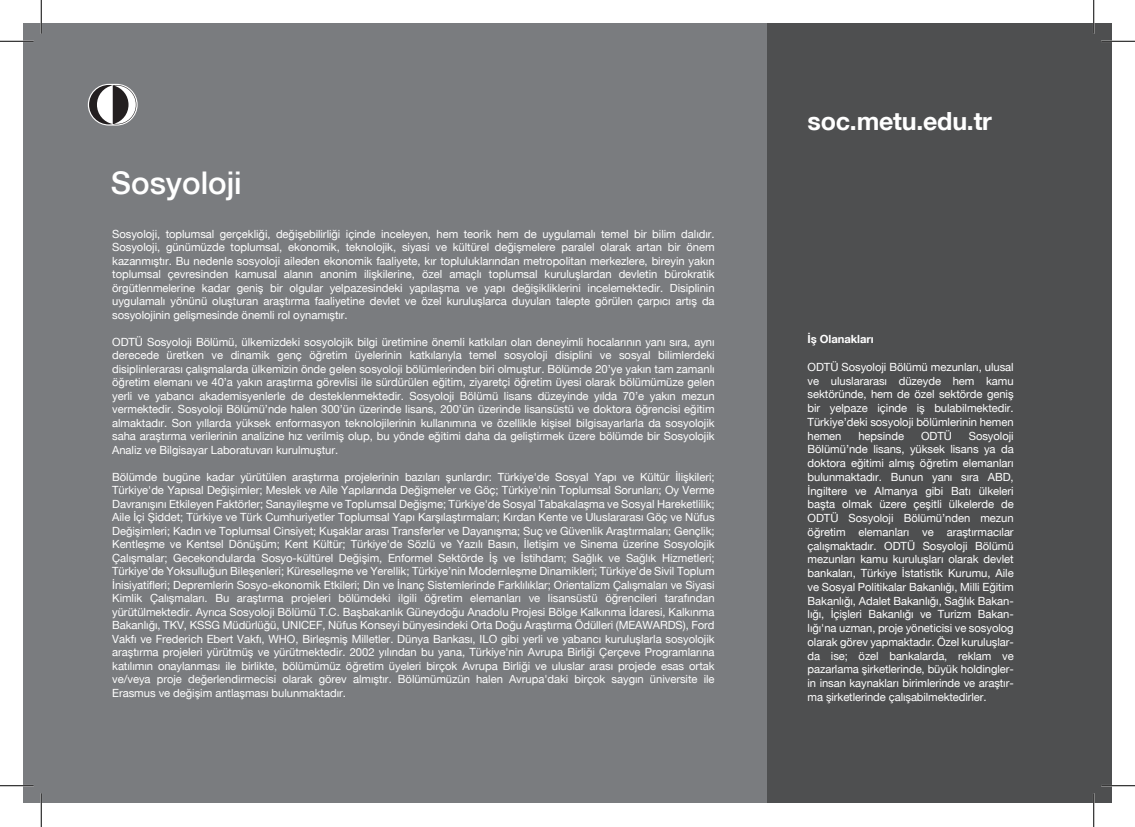
<style>
.page{position:relative;width:1135px;height:827px;background:#fff}
.page>*{position:absolute;margin:0;border:0;box-sizing:border-box;transform-origin:0 0}
.t1{font:500 31.25px "Helvetica Neue LT Pro";color:#fff}
.t2{font:700 25px "Helvetica Neue LT Pro";letter-spacing:-.01em;color:#fff}
.t3{font:11.25px/13.5px "Helvetica Neue LT Pro";letter-spacing:-.005em;color:#fff;text-align:justify}
.t4{font:700 11.25px "Helvetica Neue LT Pro";letter-spacing:-.005em;color:#fff}
</style>
<div class="page">
<div style="left:766px;top:24px;width:345px;height:779px;background:#4e4f50"></div>
<div style="left:24px;top:24px;width:742px;height:779px;background:#7a7c7f"></div>
<svg style="left:88px;top:84px;width:50px;height:42px"></svg>
<svg style="left:89px;top:85px;width:47px;height:39px"></svg>
<hr style="left:0;top:40px;width:34px;height:2px;background:#fff">
<hr style="left:1101px;top:40px;width:34px;height:2px;background:#fff">
<hr style="left:40px;top:0;width:2px;height:34px;background:#fff">
<hr style="left:40px;top:793px;width:2px;height:34px;background:#fff">
<hr style="left:0;top:41px;width:34px;height:1px;background:#000">
<hr style="left:1101px;top:41px;width:34px;height:1px;background:#000">
<hr style="left:0;top:785px;width:34px;height:1px;background:#000">
<hr style="left:1101px;top:785px;width:34px;height:1px;background:#000">
<hr style="left:41px;top:0;width:1px;height:34px;background:#000">
<hr style="left:41px;top:793px;width:1px;height:34px;background:#000">
<hr style="left:1093px;top:0;width:1px;height:34px;background:#000">
<hr style="left:1093px;top:793px;width:1px;height:34px;background:#000">
<h1 class="t1" style="left:111px;top:164px;width:132px">Sosyoloji</h1>
<p class="t3" style="left:112px;top:227px;width:604px">Sosyoloji, toplumsal gerçekliği, değişebilirliği içinde inceleyen, hem teorik hem de uygulamalı temel bir bilim dalıdır.<br>Sosyoloji, günümüzde toplumsal, ekonomik, teknolojik, siyasi ve kültürel değişmelere paralel olarak artan bir önem kazanmıştır. Bu nedenle sosyoloji aileden ekonomik faaliyete, kır topluluklarından metropolitan merkezlere, bireyin yakın toplumsal çevresinden kamusal alanın anonim ilişkilerine, özel amaçlı toplumsal kuruluşlardan devletin bürokratik örgütlenmelerine kadar geniş bir olgular yelpazesindeki yapılaşma ve yapı değişikliklerini incelemektedir. Disiplinin uygulamalı yönünü oluşturan araştırma faaliyetine devlet ve özel kuruluşlarca duyulan talepte görülen çarpıcı artış da sosyolojinin gelişmesinde önemli rol oynamıştır.</p>
<p class="t3" style="left:112px;top:335px;width:604px">ODTÜ Sosyoloji Bölümü, ülkemizdeki sosyolojik bilgi üretimine önemli katkıları olan deneyimli hocalarının yanı sıra, aynı derecede üretken ve dinamik genç öğretim üyelerinin katkılarıyla temel sosyoloji disiplini ve sosyal bilimlerdeki disiplinlerarası çalışmalarda ülkemizin önde gelen sosyoloji bölümlerinden biri olmuştur. Bölümde 20’ye yakın tam zamanlı öğretim elemanı ve 40’a yakın araştırma görevlisi ile sürdürülen eğitim, ziyaretçi öğretim üyesi olarak bölümümüze gelen yerli ve yabancı akademisyenlerle de desteklenmektedir. Sosyoloji Bölümü lisans düzeyinde yılda 70’e yakın mezun vermektedir. Sosyoloji Bölümü’nde halen 300’ün üzerinde lisans, 200’ün üzerinde lisansüstü ve doktora öğrencisi eğitim almaktadır. Son yıllarda yüksek enformasyon teknolojilerinin kullanımına ve özellikle kişisel bilgisayarlarla da sosyolojik saha araştırma verilerinin analizine hız verilmiş olup, bu yönde eğitimi daha da geliştirmek üzere bölümde bir Sosyolojik Analiz ve Bilgisayar Laboratuvarı kurulmuştur.</p>
<p class="t3" style="left:112px;top:470px;width:604px">Bölümde bugüne kadar yürütülen araştırma projelerinin bazıları şunlardır: Türkiye'de Sosyal Yapı ve Kültür İlişkileri; Türkiye'de Yapısal Değişimler; Meslek ve Aile Yapılarında Değişmeler ve Göç; Türkiye'nin Toplumsal Sorunları; Oy Verme Davranışını Etkileyen Faktörler; Sanayileşme ve Toplumsal Değişme; Türkiye'de Sosyal Tabakalaşma ve Sosyal Hareketlilik; Aile İçi Şiddet; Türkiye ve Türk Cumhuriyetler Toplumsal Yapı Karşılaştırmaları; Kırdan Kente ve Uluslararası Göç ve Nüfus Değişimleri; Kadın ve Toplumsal Cinsiyet; Kuşaklar arası Transferler ve Dayanışma; Suç ve Güvenlik Araştırmaları; Gençlik; Kentleşme ve Kentsel Dönüşüm; Kent Kültür; Türkiye'de Sözlü ve Yazılı Basın, İletişim ve Sinema üzerine Sosyolojik Çalışmalar; Gecekondularda Sosyo-kültürel Değişim, Enformel Sektörde İş ve İstihdam; Sağlık ve Sağlık Hizmetleri; Türkiye'de Yoksulluğun Bileşenleri; Küreselleşme ve Yerellik; Türkiye’nin Modernleşme Dinamikleri; Türkiye'de Sivil Toplum İnisiyatifleri; Depremlerin Sosyo-ekonomik Etkileri; Din ve İnanç Sistemlerinde Farklılıklar; Orientalizm Çalışmaları ve Siyasi Kimlik Çalışmaları. Bu araştırma projeleri bölümdeki ilgili öğretim elemanları ve lisansüstü öğrencileri tarafından yürütülmektedir. Ayrıca Sosyoloji Bölümü T.C. Başbakanlık Güneydoğu Anadolu Projesi Bölge Kalkınma İdaresi, Kalkınma Bakanlığı, TKV, KSSG Müdürlüğü, UNICEF, Nüfus Konseyi bünyesindeki Orta Doğu Araştırma Ödülleri (MEAWARDS), Ford Vakfı ve Frederich Ebert Vakfı, WHO, Birleşmiş Milletler. Dünya Bankası, ILO gibi yerli ve yabancı kuruluşlarla sosyolojik araştırma projeleri yürütmüş ve yürütmektedir. 2002 yılından bu yana, Türkiye'nin Avrupa Birliği Çerçeve Programlarına katılımın onaylanması ile birlikte, bölümümüz öğretim üyeleri birçok Avrupa Birliği ve uluslar arası projede esas ortak ve/veya proje değerlendirmecisi olarak görev almıştır. Bölümümüzün halen Avrupa'daki birçok saygın üniversite ile Erasmus ve değişim antlaşması bulunmaktadır.</p>
<h2 class="t2" style="left:808px;top:105px;width:186px">soc.metu.edu.tr</h2>
<p class="t4" style="left:808px;top:332px;width:68px">İş Olanakları</p>
<p class="t3" style="left:808px;top:360px;width:208px">ODTÜ Sosyoloji Bölümü mezunları, ulusal ve uluslararası düzeyde hem kamu sektöründe, hem de özel sektörde geniş bir yelpaze içinde iş bulabilmektedir.<br>Türkiye’deki sosyoloji bölümlerinin hemen hemen</p>
<p class="t3" style="left:858px;top:428px;width:47px">hepsinde</p>
<p class="t3" style="left:921px;top:428px;width:32px">ODTÜ</p>
<p class="t3" style="left:808px;top:428px;width:208px;text-indent:161px">Sosyoloji Bölümü’nde lisans, yüksek lisans ya da doktora eğitimi almış öğretim elemanları bulunmaktadır. Bunun yanı sıra ABD, İngiltere ve Almanya gibi Batı ülkeleri başta olmak üzere çeşitli ülkelerde de ODTÜ Sosyoloji Bölümü’nden mezun öğretim elemanları ve araştırmacılar çalışmaktadır. ODTÜ Sosyoloji Bölümü mezunları kamu kuruluşları olarak devlet bankaları, Türkiye İstatistik Kurumu, Aile ve Sosyal Politikalar Bakanlığı, Milli Eğitim Bakanlığı, Adalet Bakanlığı, Sağlık Bakan&shy;lığı, İçişleri Bakanlığı ve Turizm Bakan&shy;lığı'na uzman, proje yöneticisi ve sosyolog olarak görev yapmaktadır. Özel kuruluşlar&shy;da ise; özel bankalarda, reklam ve pazarlama şirketlerinde, büyük holdingler&shy;in insan kaynakları birimlerinde ve araştır&shy;ma şirketlerinde çalışabilmektedirler.</p>
</div>
